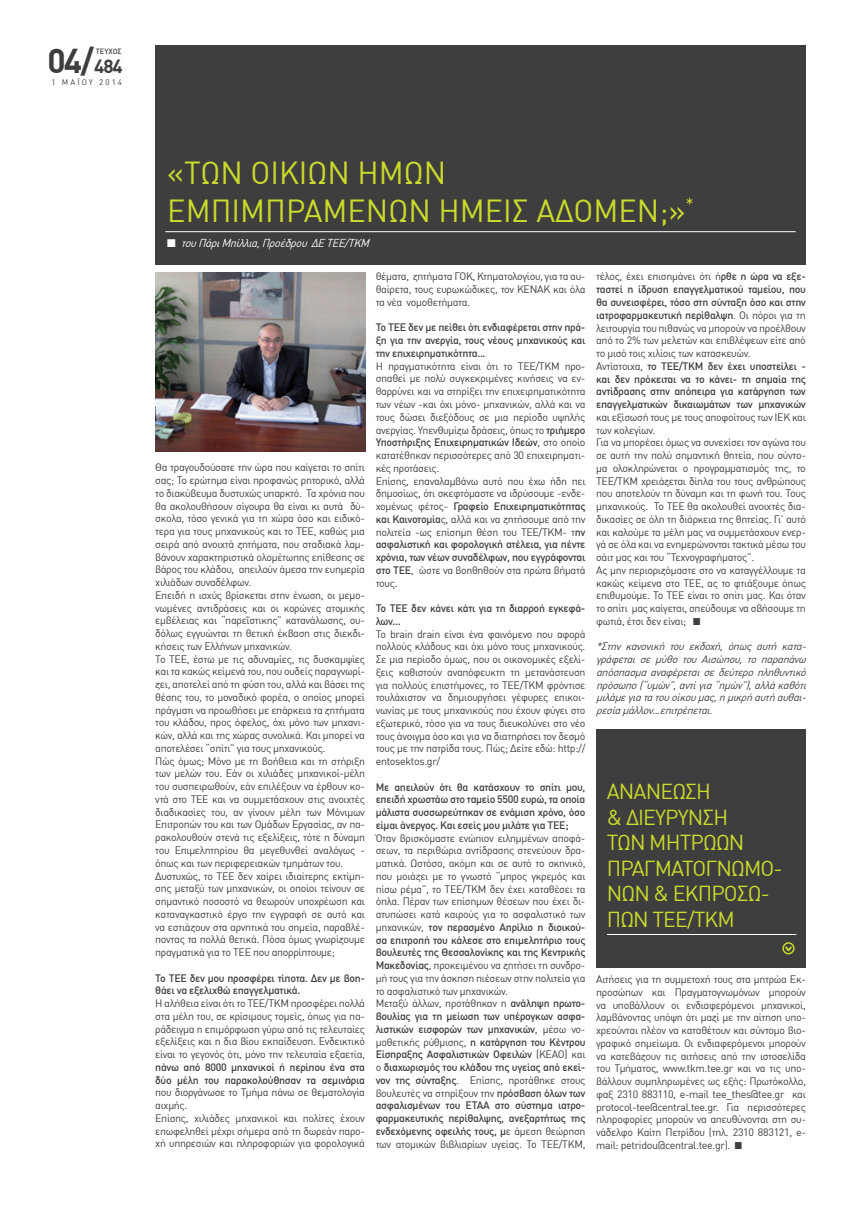
<style>
.page{position:relative;width:851px;height:1205px;background:#fff}
.page>*{position:absolute;margin:0;border:0;box-sizing:border-box;transform-origin:0 0}
.t1{font:700 33.75px "DIN Greek";color:#3e3e3f}
.t2{font:31.25px/37.5px "DIN Greek";color:#cadb2a}
.t3{font:21.25px/25.5px "DIN Greek";letter-spacing:-.04em;color:#cadb2a}
.t4{font:italic 11.25px "DIN Greek";color:#fff}
.t5{font:10.62px/12.8px "DIN Greek";letter-spacing:-.03em;color:#3e3e3f}
.t6{font:500 10.62px/12.8px "DIN Greek";letter-spacing:-.03em;color:#3e3e3f}
.t7{font:italic 10.62px/12.8px "DIN Greek";color:#3e3e3f;text-align:justify}
.t8{font:8px "DIN Greek";letter-spacing:.26em;color:#3e3e3f}
.t9{font:500 7.5px "DIN Greek";color:#3e3e3f}
.s1{font-size:18.75px}
.s2{font-weight:500}
.s3{font-weight:400}
</style>
<div class="page">
<div style="left:155px;top:45px;width:650px;height:220px;background:#3e3e3f"></div>
<hr style="left:165px;top:231px;width:630px;height:1px;background:#fff">
<img style="left:155px;top:273px;width:210px;height:178px">
<div style="left:596px;top:729px;width:209px;height:238px;background:#3e3e3f"></div>
<svg style="left:783px;top:945px;width:10px;height:8px"></svg>
<div style="left:782px;top:942px;width:12px;height:12px;border:2px solid #cadb2a;border-radius:50%"></div>
<hr style="left:607px;top:934px;width:189px;height:1px;background:#fff">
<h1 class="t1" style="left:47px;top:41px;width:77px">04/<span class="s1">484</span></h1>
<p class="t8" style="left:51px;top:78px;width:72px">1 MAΪOY 2014</p>
<p class="t9" style="left:96px;top:47px;width:27px">ΤΕΥΧΟΣ</p>
<h2 class="t2" style="left:167px;top:154px;width:528px">«ΤΩΝ ΟΙΚΙΩΝ ΗΜΩΝ<br>ΕΜΠΙΜΠΡΑΜΕΝΩΝ ΗΜΕΙΣ ΑΔΟΜΕΝ;»<sup>*</sup></h2>
<p class="t4" style="left:167px;top:236px;width:207px">■ τουΠάριΜπίλλια,Προέδρου ΔΕΤΕΕ/ΤΚΜ</p>
<p class="t5" style="left:155px;top:461px;width:211px">Θα τραγουδούσατε την ώρα που καίγεται το σπίτι σας; Το ερώτημα είναι προφανώς ρητορικό, αλλά το διακύβευμα δυστυχώς υπαρκτό. Τα χρόνια που θα ακολουθήσουν σίγουρα θα είναι κι αυτά δύ&shy;σκολα, τόσο γενικά για τη χώρα όσο και ειδικό&shy;τερα για τους μηχανικούς και το ΤΕΕ, καθώς μια σειρά από ανοιχτά ζητήματα, που σταδιακά λαμ&shy;βάνουν χαρακτηριστικά ολομέτωπης επίθεσης σε βάρος του κλάδου, απειλούν άμεσα την ευημερία χιλιάδων συναδέλφων.<br>Επειδή η ισχύς βρίσκεται στην ένωση, οι μεμο&shy;νωμένες αντιδράσεις και οι κορώνες ατομικής εμβέλειας και “παρεΐστικης” κατανάλωσης, ου&shy;δόλως εγγυώνται τη θετική έκβαση στις διεκδι&shy;κήσεις των Ελλήνων μηχανικών.<br>Το ΤΕΕ, έστω με τις αδυναμίες, τις δυσκαμψίες και τα κακώς κείμενά του, που ουδείς παραγνωρί&shy;ζει, αποτελεί από τη φύση του, αλλά και βάσει της θέσης του, το μοναδικό φορέα, ο οποίος μπορεί πράγματι να προωθήσει με επάρκεια τα ζητήματα του κλάδου, προς όφελος, όχι μόνο των μηχανι&shy;κών, αλλά και της χώρας συνολικά. Και μπορεί να αποτελέσει “σπίτι” για τους μηχανικούς.<br>Πώς όμως; Μόνο με τη βοήθεια και τη στήριξη των μελών του. Εάν οι χιλιάδες μηχανικοί-μέλη του συσπειρωθούν, εάν επιλέξουν να έρθουν κο&shy;ντά στο ΤΕΕ και να συμμετάσχουν στις ανοιχτές διαδικασίες του, αν γίνουν μέλη των Μόνιμων Επιτροπών του και των Ομάδων Εργασίας, αν πα&shy;ρακολουθούν στενά τις εξελίξεις, τότε η δύναμη του Επιμελητηρίου θα μεγεθυνθεί αναλόγως - όπως και των περιφερειακών τμημάτων του.<br>Δυστυχώς, το ΤΕΕ δεν χαίρει ιδιαίτερης εκτίμη&shy;σης μεταξύ των μηχανικών, οι οποίοι τείνουν σε σημαντικό ποσοστό να θεωρούν υποχρέωση και καταναγκαστικό έργο την εγγραφή σε αυτό και να εστιάζουν στα αρνητικά του σημεία, παραβλέ&shy;ποντας τα πολλά θετικά. Πόσα όμως γνωρίζουμε πραγματικά για το ΤΕΕ που απορρίπτουμε;</p>
<p class="t6" style="left:155px;top:971px;width:211px">Το ΤΕΕ δεν μου προσφέρει τίποτα. Δεν με βοη&shy;θάει να εξελιχθώ επαγγελματικά.</p>
<p class="t5" style="left:155px;top:997px;width:211px;text-align:justify">Η αλήθεια είναι ότι το ΤΕΕ/ΤΚΜ προσφέρει πολλά στα μέλη του, σε κρίσιμους τομείς, όπως για πα&shy;ράδειγμα η επιμόρφωση γύρω από τις τελευταίες εξελίξεις και η δια βίου εκπαίδευση. Ενδεικτικό είναι το γεγονός ότι, μόνο την τελευταία εξαετία,</p>
<p class="t6" style="left:155px;top:1060px;width:211px">πάνω από 8000 μηχανικοί ή περίπου ένα στα δύο μέλη του παρακολούθησαν τα σεμινάρια</p>
<p class="t5" style="left:155px;top:1086px;width:211px">που διοργάνωσε το Τμήμα πάνω σε θεματολογία αιχμής.<br>Επίσης, χιλιάδες μηχανικοί και πολίτες έχουν επωφεληθεί μέχρι σήμερα από τη δωρεάν παρο&shy;χή υπηρεσιών και πληροφοριών για φορολογικά</p>
<p class="t5" style="left:375px;top:270px;width:211px;text-align:justify">θέματα, ζητήματα ΓΟΚ, Κτηματολογίου, για τα αυ&shy;θαίρετα, τους ευρωκώδικες, τον ΚΕΝΑΚ και όλα τα νέα νομοθετήματα.</p>
<p class="t6" style="left:375px;top:321px;width:211px;text-align:justify">Το ΤΕΕ δεν με πείθει ότι ενδιαφέρεται στην πρά&shy;ξη για την ανεργία, τους νέους μηχανικούς και την επιχειρηματικότητα...</p>
<p class="t5" style="left:375px;top:360px;width:211px">Η πραγματικότητα είναι ότι το ΤΕΕ/ΤΚΜ προ&shy;σπαθεί με πολύ συγκεκριμένες κινήσεις να εν&shy;θαρρύνει και να στηρίξει την επιχειρηματικότητα των νέων -και όχι μόνο- μηχανικών, αλλά και να τους δώσει διεξόδους σε μια περίοδο υψηλής ανεργίας. Υπενθυμίζω δράσεις, όπως το <span class="s2">τριήμερο Υποστήριξης Επιχειρηματικών Ιδεών</span>, στο οποίο κατατέθηκαν περισσότερες από 30 επιχειρηματι&shy;κές προτάσεις.<br>Επίσης, επαναλαμβάνω αυτό που έχω ήδη πει δημοσίως, ότι σκεφτόμαστε να ιδρύσουμε -ενδε&shy;χομένως φέτος- <span class="s2">Γραφείο Επιχειρηματικότητας και Καινοτομία</span>ς, αλλά και να ζητήσουμε από την πολιτεία -ως επίσημη θέση του ΤΕΕ/ΤΚΜ- τ<span class="s2">ην ασφαλιστική και φορολογική ατέλεια, για πέντε χρόνια, των νέων συναδέλφων, που εγγράφονται στο ΤΕΕ</span>, ώστε να βοηθηθούν στα πρώτα βήματά τους.</p>
<p class="t6" style="left:375px;top:602px;width:211px">Το ΤΕΕ δεν κάνει κάτι για τη διαρροή εγκεφά&shy;λων...</p>
<p class="t5" style="left:375px;top:627px;width:211px;text-align:justify">Το brain drain είναι ένα φαινόμενο που αφορά πολλούς κλάδους και όχι μόνο τους μηχανικούς.<br>Σε μια περίοδο όμως, που οι οικονομικές εξελί&shy;ξεις καθιστούν αναπόφευκτη τη μετανάστευση για πολλούς επιστήμονες, το ΤΕΕ/ΤΚΜ φρόντισε τουλάχιστον να δημιουργήσει γέφυρες επικοι&shy;νωνίας με τους μηχανικούς που έχουν φύγει στο εξωτερικό, τόσο για να τους διευκολύνει στο νέο τους άνοιγμα όσο και για να διατηρήσει τον δεσμό τους με την πατρίδα τους. Πώς; Δείτε εδώ: http:// entosektos.gr/</p>
<p class="t6" style="left:375px;top:780px;width:211px;text-align:justify">Με απειλούν ότι θα κατάσχουν το σπίτι μου, επειδή χρωστάω στο ταμείο 5500 ευρώ, τα οποία μάλιστα συσσωρεύτηκαν σε ενάμιση χρόνο, όσο είμαι άνεργος. Και εσείς μου μιλάτε για ΤΕΕ;</p>
<p class="t5" style="left:375px;top:831px;width:211px">Όταν βρισκόμαστε ενώπιον ειλημμένων αποφά&shy;σεων, τα περιθώρια αντίδρασης στενεύουν δρα&shy;ματικά. Ωστόσο, ακόμη και σε αυτό το σκηνικό, που μοιάζει με το γνωστό “μπρος γκρεμός και πίσω ρέμα”, το ΤΕΕ/ΤΚΜ δεν έχει καταθέσει τα όπλα. Πέραν των επίσημων θέσεων που έχει δι&shy;ατυπώσει κατά καιρούς για το ασφαλιστικό των μηχανικών, <span class="s2">τον περασμένο Απρίλιο η διοικού&shy;σα επιτροπή του κάλεσε στο επιμελητήριο τους βουλευτές της Θεσσαλονίκης και της Κεντρικής Μακεδονίας</span>, προκειμένου να ζητήσει τη συνδρο&shy;μή τους για την άσκηση πιέσεων στην πολιτεία για το ασφαλιστικό των μηχανικών.<br>Μεταξύ άλλων, προτάθηκαν η <span class="s2">ανάληψη πρωτο&shy;βουλίας για τη μείωση των υπέρογκων ασφα&shy;λιστικών εισφορών των μηχανικών</span>, μέσω νο&shy;μοθετικής ρύθμισης, <span class="s2">η κατάργηση του Κέντρου Είσπραξης Ασφαλιστικών Οφειλών</span> (ΚΕΑΟ) και ο <span class="s2">διαχωρισμός του κλάδου της υγείας από εκεί&shy;νον της σύνταξης</span>. Επίσης, προτάθηκε στους βουλευτές να στηρίξουν την <span class="s2">πρόσβαση όλων των ασφαλισμένων του ΕΤΑΑ στο σύστημα ιατρο&shy;φαρμακευτικής περίθαλψης, ανεξαρτήτως της ενδεχόμενης οφειλής τους, μ</span>ε άμεση θεώρηση των ατομικών βιβλιαρίων υγείας. Το ΤΕΕ/ΤΚΜ,</p>
<p class="t6" style="left:596px;top:270px;width:211px"><span class="s3">τέλος, έχει επισημάνει ότι ή</span>ρθε η ώρα να εξε&shy;ταστεί η ίδρυση επαγγελματικού ταμείου, που θα συνεισφέρει, τόσο στη σύνταξη όσο και στην ιατροφαρμακευτική περίθαλψη<span class="s3">. Οι πόροι για τη λειτουργία του πιθανώς να μπορούν να προέλθουν από το 2% των μελετών και επιβλέψεων είτε από το μισό τοις χιλίοις των κατασκευών.<br>Αντίστοιχα,</span> το ΤΕΕ/ΤΚΜ δεν έχει υποστείλει - και δεν πρόκειται να το κάνει- τη σημαία της αντίδρασης στην απόπειρα για κατάργηση των επαγγελματικών δικαιωμάτων των μηχανικών</p>
<p class="t5" style="left:596px;top:411px;width:211px">και εξίσωσή τους με τους αποφοίτους των ΙΕΚ και των κολεγίων.<br>Για να μπορέσει όμως να συνεχίσει τον αγώνα του σε αυτή την πολύ σημαντική θητεία, που σύντο&shy;μα ολοκληρώνεται ο προγραμματισμός της, το ΤΕΕ/ΤΚΜ χρειάζεται δίπλα του τους ανθρώπους που αποτελούν τη δύναμη και τη φωνή του. Τους μηχανικούς. Το ΤΕΕ θα ακολουθεί ανοιχτές δια&shy;δικασίες σε όλη τη διάρκεια της θητείας. Γι’ αυτό και καλούμε τα μέλη μας να συμμετάσχουν ενερ&shy;γά σε όλα και να ενημερώνονται τακτικά μέσω του σάιτ μας και του “Τεχνογραφήματος”.<br>Ας μην περιοριζόμαστε στο να καταγγέλλουμε τα κακώς κείμενα στο ΤΕΕ, ας το φτιάξουμε όπως επιθυμούμε. Το ΤΕΕ είναι το σπίτι μας. Και όταν το σπίτι μας καίγεται, σπεύδουμε να σβήσουμε τη φωτιά, έτσι δεν είναι; ■</p>
<p class="t7" style="left:596px;top:640px;width:214px">*Στην κανονική του εκδοχή, όπως αυτή κατα&shy;γράφεται σε μύθο του Αισώπου, το παραπάνω απόσπασμα αναφέρεται σε δεύτερο πληθυντικό πρόσωπο(“υμών”,αντίγια“ημών”),αλλάκαθότι μιλάμεγιατατουοίκουμας,ημικρήαυτήαυθαι&shy;ρεσίαμάλλον...επιτρέπεται.</p>
<h3 class="t3" style="left:606px;top:779px;width:177px">ΑΝΑΝΕΩΣΗ<br>&amp; ΔΙΕΥΡΥΝΣΗ<br>ΤΩΝ ΜΗΤΡΩΩΝ<br>ΠΡΑΓΜΑΤΟΓΝΩΜΟ-<br>ΝΩΝ &amp; ΕΚΠΡΟΣΩ-<br>ΠΩΝ ΤΕΕ/ΤΚΜ</h3>
<p class="t5" style="left:596px;top:973px;width:211px;text-align:justify">Αιτήσεις για τη συμμετοχή τους στα μητρώα Εκ&shy;προσώπων και Πραγματογνωμόνων μπορούν να υποβάλλουν οι ενδιαφερόμενοι μηχανικοί, λαμβάνοντας υπόψη ότι μαζί με την αίτηση υπο&shy;χρεούνται πλέον να καταθέτουν και σύντομο βιο&shy;γραφικό σημείωμα. Οι ενδιαφερόμενοι μπορούν να κατεβάζουν τις αιτήσεις από την ιστοσελίδα του Τμήματος, www.tkm.tee.gr και να τις υπο&shy;βάλλουν συμπληρωμένες ως εξής: Πρωτόκολλο, φαξ 2310 883110, e-mail tee_thes@tee.gr και protocol-tee@central.tee.gr. Για περισσότερες πληροφορίες μπορούν να απευθύνονται στη συ&shy;νάδελφο Καίτη Πετρίδου (τηλ. 2310 883121, e&shy;mail: petridou@central.tee.gr). ■</p>
</div>
